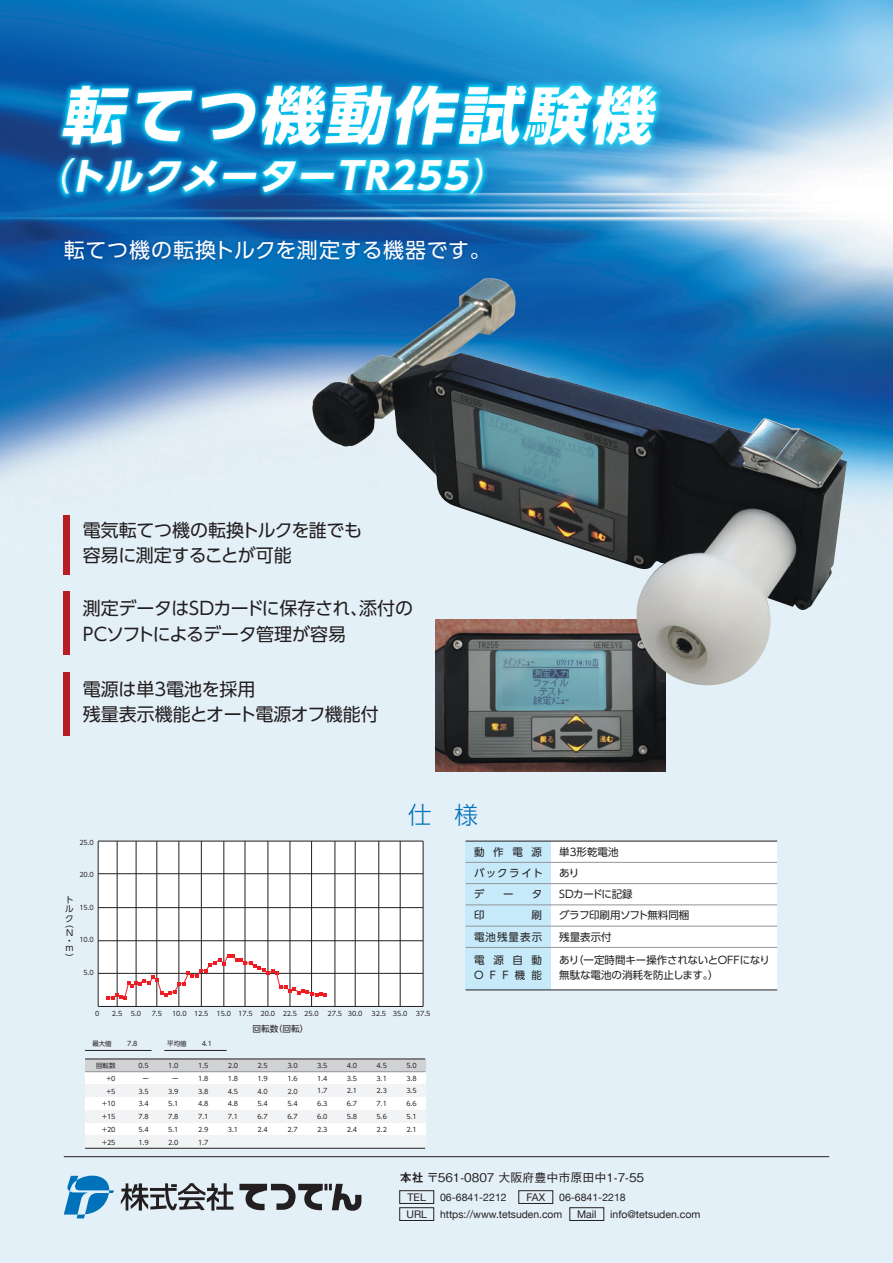
<style>
.page{position:relative;width:893px;height:1263px;background:#fff}
.page>*{position:absolute;margin:0;border:0;box-sizing:border-box;transform-origin:0 0}
.t1{font:italic 700 62.1px "UD Shin Go Pro";color:#fff}
.t2{font:italic 700 37.2px "UD Shin Go Pro";color:#fff}
.t3{font:300 24px "UD Shin Go Pro";color:#0072bc}
.t4{font:21px "UD Shin Go Pro";letter-spacing:.03em;color:#fff}
.t5{font:18px/25.5px "UD Shin Go Pro";letter-spacing:-.015em;color:#231f20}
.t6{font:500 12px "Gothic BBB Pro";color:#231f20}
.t7{font:10.5px/21.3px "UD Shin Go Pro";color:#231f20;text-align:justify}
.t8{font:10.5px/17px "Helvetica Neue";color:#231f20}
.t9{font:10.5px/15.3px "UD Shin Go Pro";letter-spacing:.585em;color:#231f20}
.t10{font:8.7px/9.4px "UD Shin Go Pro";color:#231f20}
.t11{font:6.45px/12.8px "UD Shin Go Pro";color:#231f20;text-align:justify}
.s1{font-weight:400}
.s2{font-family:"Midashi Go Pro MB31";font-weight:400}
</style>
<div class="page">
<img style="left:0;top:0;width:893px;height:1263px">
<svg style="left:121px;top:1183px;width:240px;height:28px;background:#93989d"></svg>
<svg style="left:64px;top:1175px;width:50px;height:43px;background:#69acd7"></svg>
<hr style="left:64px;top:1156px;width:765px;height:1px;background:#231f20">
<div style="left:399px;top:1207px;width:35px;height:14px;border:1px solid #231f20"></div>
<div style="left:399px;top:1190px;width:35px;height:14px;border:1px solid #231f20"></div>
<div style="left:519px;top:1190px;width:34px;height:14px;border:1px solid #231f20"></div>
<div style="left:570px;top:1207px;width:34px;height:14px;border:1px solid #231f20"></div>
<div style="left:64px;top:515px;width:6px;height:59px;background:#b61c20"></div>
<div style="left:64px;top:591px;width:6px;height:64px;background:#b61c20"></div>
<div style="left:64px;top:672px;width:6px;height:64px;background:#b61c20"></div>
<img style="left:42px;top:76px;width:629px;height:135px">
<img style="left:46px;top:81px;width:622px;height:127px">
<svg style="left:62px;top:85px;width:595px;height:109px;background:#16a9db"></svg>
<img style="left:57px;top:233px;width:431px;height:39px">
<img style="left:436px;top:685px;width:229px;height:86px">
<img style="left:312px;top:278px;width:535px;height:407px">
<div style="left:98px;top:841px;width:325px;height:165px;background:#fff"></div>
<hr style="left:164px;top:1050px;width:62px;height:1px;background:#231f20">
<hr style="left:85px;top:1050px;width:66px;height:1px;background:#231f20">
<hr style="left:98px;top:841px;width:325px;height:1px;background:#231f20">
<hr style="left:98px;top:873px;width:325px;height:1px;background:#231f20">
<hr style="left:98px;top:907px;width:325px;height:1px;background:#231f20">
<hr style="left:98px;top:940px;width:325px;height:1px;background:#231f20">
<hr style="left:98px;top:973px;width:325px;height:1px;background:#231f20">
<hr style="left:98px;top:1006px;width:325px;height:1px;background:#231f20">
<hr style="left:423px;top:841px;width:1px;height:165px;background:#231f20">
<hr style="left:400px;top:841px;width:1px;height:165px;background:#231f20">
<hr style="left:378px;top:841px;width:1px;height:165px;background:#231f20">
<hr style="left:355px;top:841px;width:1px;height:165px;background:#231f20">
<hr style="left:335px;top:841px;width:1px;height:165px;background:#231f20">
<hr style="left:311px;top:841px;width:1px;height:165px;background:#231f20">
<hr style="left:290px;top:841px;width:1px;height:165px;background:#231f20">
<hr style="left:268px;top:841px;width:1px;height:165px;background:#231f20">
<hr style="left:245px;top:841px;width:1px;height:165px;background:#231f20">
<hr style="left:224px;top:841px;width:1px;height:165px;background:#231f20">
<hr style="left:201px;top:841px;width:1px;height:165px;background:#231f20">
<hr style="left:179px;top:841px;width:1px;height:165px;background:#231f20">
<hr style="left:157px;top:841px;width:1px;height:165px;background:#231f20">
<hr style="left:136px;top:841px;width:1px;height:165px;background:#231f20">
<hr style="left:117px;top:841px;width:1px;height:165px;background:#231f20">
<hr style="left:98px;top:841px;width:1px;height:165px;background:#231f20">
<svg style="left:106px;top:954px;width:221px;height:45px"></svg>
<div style="left:466px;top:841px;width:311px;height:149px;background:#fff"></div>
<div style="left:466px;top:841px;width:85px;height:149px;background:#c6eafa"></div>
<hr style="left:466px;top:841px;width:311px;height:1px;background:#231f20">
<hr style="left:466px;top:862px;width:311px;height:1px;background:#939598">
<hr style="left:466px;top:883px;width:311px;height:1px;background:#939598">
<hr style="left:466px;top:905px;width:311px;height:1px;background:#939598">
<hr style="left:466px;top:926px;width:311px;height:1px;background:#939598">
<hr style="left:466px;top:947px;width:311px;height:1px;background:#939598">
<hr style="left:466px;top:989px;width:311px;height:1px;background:#231f20">
<div style="left:85px;top:1059px;width:340px;height:89px;background:#fff"></div>
<div style="left:85px;top:1084px;width:340px;height:13px;background:#f2f3f4"></div>
<div style="left:85px;top:1059px;width:340px;height:13px;background:#d1d2d4"></div>
<div style="left:85px;top:1110px;width:340px;height:13px;background:#f2f3f4"></div>
<div style="left:85px;top:1135px;width:340px;height:13px;background:#f2f3f4"></div>
<hr style="left:85px;top:1071px;width:340px;height:1px;background:#939598">
<hr style="left:85px;top:1148px;width:340px;height:1px;background:#231f20">
<hr style="left:85px;top:1059px;width:340px;height:1px;background:#231f20">
<h1 class="t1" style="left:60px;top:64px;width:610px">転てつ機動作試験機</h1>
<h2 class="t2" style="left:32px;top:146px;width:486px"><span class="s1">（</span>トルクメーターTR255<span class="s1">）</span></h2>
<h3 class="t4" style="left:64px;top:233px;width:429px">転てつ機の転換トルクを測定する機器です。</h3>
<h3 class="t5" style="left:83px;top:517px;width:281px">電気転てつ機の転換トルクを誰でも容易に測定することが可能</h3>
<h3 class="t5" style="left:83px;top:595px;width:332px">測定データはSDカードに保存され、添付の<br>PCソフトによるデータ管理が容易</h3>
<h3 class="t5" style="left:83px;top:676px;width:297px">電源は単3電池を採用<br>残量表示機能とオート電源オフ機能付</h3>
<p class="t11" style="left:79px;top:835px;width:16px">25.0</p>
<p class="t11" style="left:79px;top:868px;width:16px">20.0</p>
<p class="t11" style="left:79px;top:901px;width:16px">15.0</p>
<p class="t11" style="left:79px;top:933px;width:16px">10.0</p>
<p class="t11" style="left:84px;top:966px;width:12px">5.0</p>
<h3 class="t10" style="left:65px;top:894px;width:10px;text-align:justify">トルク</h3>
<h3 class="t10" style="left:65px;top:918px;width:10px">（<br>N</h3>
<h3 class="t10" style="left:65px;top:936px;width:9px;line-height:7.4px">・m</h3>
<h3 class="t10" style="left:65px;top:952px;width:10px">）</h3>
<h3 class="t3" style="left:408px;top:795px;width:72px">仕 様</h3>
<h3 class="t7" style="left:474px;top:841px;width:70px">動作電源バックライトデ</h3>
<h3 class="t7" style="left:474px;top:883px;width:70px;text-indent:58px">タ印　　刷電池残量表示</h3>
<h3 class="t9" style="left:474px;top:952px;width:70px">電源自動<br>OFF機能</h3>
<h3 class="t7" style="left:503px;top:883px;width:12px">ー</h3>
<p class="t11" style="left:89px;top:1007px;width:12px">　0</p>
<p class="t11" style="left:112px;top:1007px;width:12px">2.5</p>
<p class="t11" style="left:131px;top:1007px;width:12px">5.0</p>
<p class="t11" style="left:152px;top:1007px;width:12px">7.5</p>
<p class="t11" style="left:194px;top:1007px;width:126px">12.5 15.0 17.5 20.0 22.5 25.0</p>
<p class="t11" style="left:328px;top:1007px;width:36px">27.5 30.0</p>
<p class="t11" style="left:371px;top:1007px;width:37px">32.5 35.0</p>
<p class="t11" style="left:416px;top:1007px;width:16px">37.5</p>
<p class="t11" style="left:172px;top:1007px;width:16px">10.0</p>
<p class="t11" style="left:92px;top:1037px;width:21px">最大値</p>
<p class="t11" style="left:127px;top:1037px;width:12px">7.8</p>
<p class="t11" style="left:167px;top:1037px;width:21px">平均値</p>
<p class="t11" style="left:202px;top:1037px;width:12px">4.1</p>
<h3 class="t10" style="left:252px;top:1024px;width:58px">回転数（回転）</h3>
<p class="t11" style="left:96px;top:1059px;width:21px;text-align:right">回転数+0 +5 +10 +15 +20 +25</p>
<p class="t11" style="left:198px;top:1059px;width:12px">1.5<br>1.8<br>3.8<br>4.8<br>7.1<br>2.9<br>1.7</p>
<p class="t11" style="left:228px;top:1059px;width:12px">2.0<br>1.8<br>4.5<br>4.8<br>7.1<br>3.1</p>
<p class="t11" style="left:258px;top:1059px;width:12px">2.5<br>1.9<br>4.0<br>5.4<br>6.7<br>2.4</p>
<p class="t11" style="left:287px;top:1059px;width:12px">3.0<br>1.6<br>2.0<br>5.4<br>6.7<br>2.7</p>
<p class="t11" style="left:317px;top:1059px;width:12px">3.5<br>1.4<br>1.7<br>6.3<br>6.0<br>2.3</p>
<p class="t11" style="left:347px;top:1059px;width:12px">4.0<br>3.5<br>2.1<br>6.7<br>5.8<br>2.4</p>
<p class="t11" style="left:377px;top:1059px;width:12px">4.5<br>3.1<br>2.3<br>7.1<br>5.6<br>2.2</p>
<p class="t11" style="left:406px;top:1059px;width:12px">5.0<br>3.8<br>3.5<br>6.6<br>5.1<br>2.1</p>
<p class="t11" style="left:139px;top:1059px;width:12px;text-align:center">0.5ー<br>3.5<br>3.4<br>7.8<br>5.4<br>1.9</p>
<p class="t11" style="left:168px;top:1059px;width:12px;text-align:center">1.0ー<br>3.9<br>5.1<br>7.8<br>5.1<br>2.0</p>
<h3 class="t7" style="left:559px;top:841px;width:132px;text-align:left">単3形乾電池<br>あり<br>SDカードに記録<br>グラフ印刷用ソフト無料同梱残量表示付</h3>
<h3 class="t7" style="left:559px;top:952px;width:212px;line-height:15.3px">あり（一定時間キー操作されないとOFFになり無駄な電池の消耗を防止します。）</h3>
<h3 class="t6" style="left:400px;top:1168px;width:246px"><span class="s2">本社</span> 〒561-0807 大阪府豊中市原田中1-7-55</h3>
<h3 class="t8" style="left:408px;top:1189px;width:20px">TEL</h3>
<h3 class="t8" style="left:440px;top:1189px;width:68px">06-6841-2212</h3>
<h3 class="t8" style="left:526px;top:1189px;width:20px">FAX</h3>
<h3 class="t8" style="left:577px;top:1189px;width:50px;text-indent:-18px">06-6841-2218<br>Mail</h3>
<h3 class="t8" style="left:406px;top:1206px;width:157px">URL https://www.tetsuden.com</h3>
<h3 class="t8" style="left:610px;top:1206px;width:92px">info@tetsuden.com</h3>
</div>
